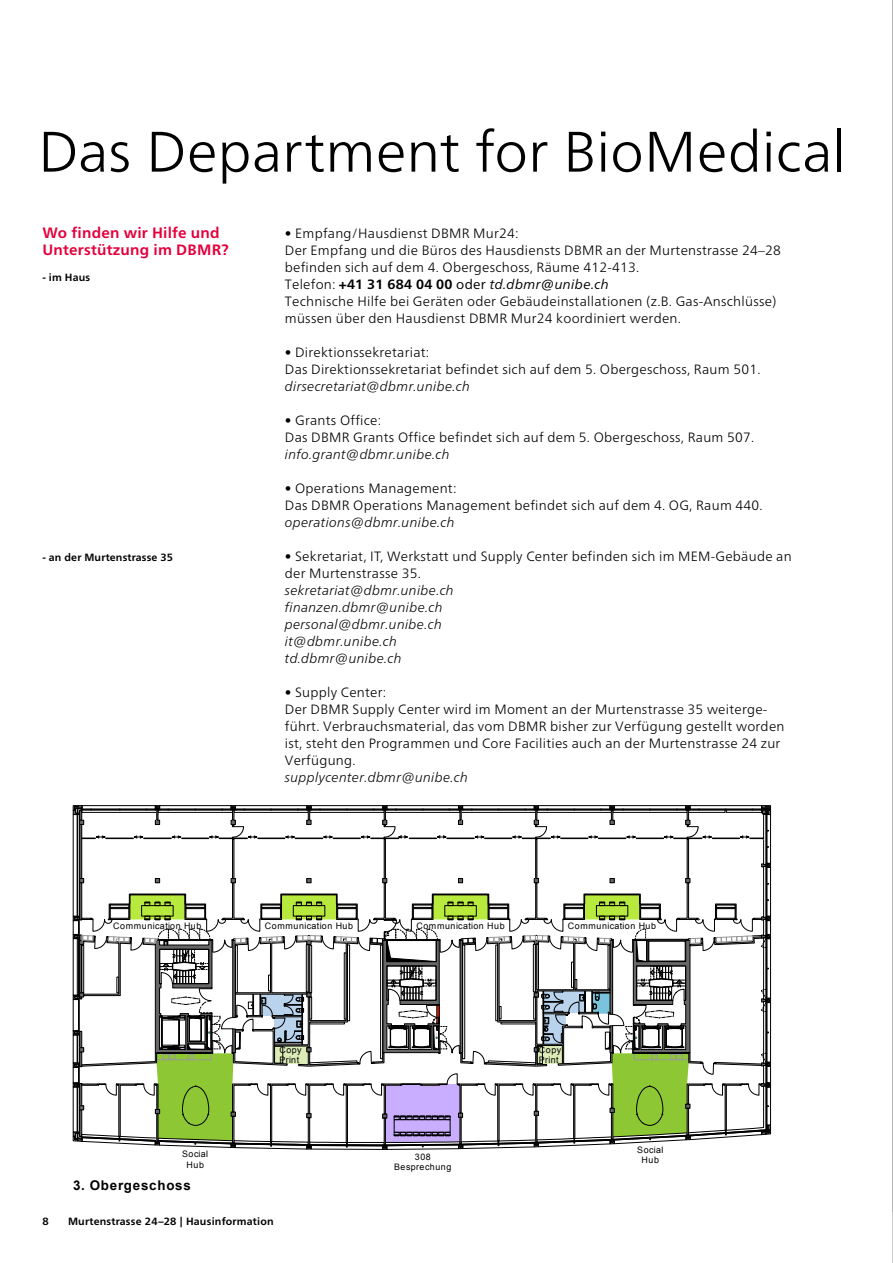
<style>
.page{position:relative;width:893px;height:1263px;background:#fff}
.page>*{position:absolute;margin:0;border:0;box-sizing:border-box;transform-origin:0 0}
.t1{font:300 57px "Frutiger Neue LT Pro";color:#000}
.t2{font:700 15px/17px "Frutiger Neue LT Pro";letter-spacing:.015em;color:#e4003c}
.t3{font:300 13.5px/17px "Frutiger Neue LT Pro";letter-spacing:.02em;color:#000}
.t4{font:italic 300 13.5px/17px "Frutiger Neue LT Pro";letter-spacing:.02em;color:#000}
.t5{font:700 13.35px "Arial";letter-spacing:.055em;color:#000}
.t6{font:700 10.5px "Frutiger Neue LT Pro";letter-spacing:.02em;color:#000}
.t7{font:8.85px/10.2px "Arial";letter-spacing:.055em;color:#000;text-align:center}
.s1{font-weight:700}
.s2{font-weight:400}
.s3{font-weight:400;font-style:italic}
</style>
<div class="page">
<hr style="left:892px;top:0;width:1px;height:1263px;background:#9d9d9c">
<svg style="left:73px;top:805px;width:698px;height:344px"></svg>
<hr style="left:634px;top:1053px;width:55px;height:1px;background:#b9b9b9">
<div style="left:634px;top:1052px;width:55px;height:1px;border:1px solid #000"></div>
<hr style="left:157px;top:1053px;width:54px;height:1px;background:#b9b9b9">
<div style="left:156px;top:1052px;width:55px;height:1px;border:1px solid #000"></div>
<h1 class="t1" style="left:38px;top:117px;width:810px">Das Department for BioMedical</h1>
<p class="t2" style="left:43px;top:224px;width:188px">Wo finden wir Hilfe und<br>Unterstützung im DBMR?</p>
<p class="t6" style="left:43px;top:271px;width:49px">- im Haus</p>
<p class="t6" style="left:43px;top:551px;width:132px">- an der Murtenstrasse 35</p>
<p class="t3" style="left:285px;top:225px;width:497px">• Empfang/Hausdienst DBMR Mur24:<br>Der Empfang und die Büros des Hausdiensts DBMR an der Murtenstrasse 24–28 befinden sich auf dem 4. Obergeschoss, Räume 412-413.<br>Telefon: <span class="s1">+41 31 684 04 00</span> <span class="s2">oder</span> <span class="s3">td.dbmr@unibe.ch<br></span>Technische Hilfe bei Geräten oder Gebäudeinstallationen (z.B. Gas-Anschlüsse) müssen über den Hausdienst DBMR Mur24 koordiniert werden.</p>
<p class="t3" style="left:285px;top:344px;width:477px">• Direktionssekretariat:<br>Das Direktionssekretariat befindet sich auf dem 5. Obergeschoss, Raum 501.</p>
<p class="t4" style="left:285px;top:378px;width:186px">dirsecretariat@dbmr.unibe.ch</p>
<p class="t3" style="left:285px;top:412px;width:471px">• Grants Office:<br>Das DBMR Grants Office befindet sich auf dem 5. Obergeschoss, Raum 507.</p>
<p class="t4" style="left:285px;top:446px;width:166px">info.grant@dbmr.unibe.ch</p>
<p class="t3" style="left:285px;top:480px;width:479px">• Operations Management:<br>Das DBMR Operations Management befindet sich auf dem 4. OG, Raum 440.</p>
<p class="t4" style="left:285px;top:514px;width:171px">operations@dbmr.unibe.ch</p>
<p class="t3" style="left:285px;top:547px;width:508px">• Sekretariat, IT, Werkstatt und Supply Center befinden sich im MEM-Gebäude an der Murtenstrasse 35.</p>
<p class="t4" style="left:285px;top:582px;width:170px">sekretariat@dbmr.unibe.ch finanzen.dbmr@unibe.ch personal@dbmr.unibe.ch it@dbmr.unibe.ch td.dbmr@unibe.ch</p>
<p class="t3" style="left:285px;top:684px;width:501px">• Supply Center:<br>Der DBMR Supply Center wird im Moment an der Murtenstrasse 35 weiterge&shy;führt. Verbrauchsmaterial, das vom DBMR bisher zur Verfügung gestellt worden ist, steht den Programmen und Core Facilities auch an der Murtenstrasse 24 zur Verfügung.</p>
<p class="t4" style="left:285px;top:769px;width:185px">supplycenter.dbmr@unibe.ch</p>
<p class="t7" style="left:113px;top:921px;width:90px">Communication Hub</p>
<p class="t7" style="left:265px;top:921px;width:90px">Communication Hub</p>
<p class="t7" style="left:416px;top:921px;width:90px">Communication Hub</p>
<p class="t7" style="left:568px;top:921px;width:90px">Communication Hub</p>
<p class="t7" style="left:279px;top:1045px;width:24px;text-align:left">Copy<br>Print</p>
<p class="t7" style="left:539px;top:1045px;width:24px;text-align:left">Copy<br>Print</p>
<p class="t7" style="left:182px;top:1149px;width:28px">Social<br>Hub</p>
<p class="t7" style="left:637px;top:1145px;width:28px">Social<br>Hub</p>
<p class="t7" style="left:394px;top:1152px;width:59px">308<br>Besprechung</p>
<p class="t5" style="left:73px;top:1177px;width:119px">3. Obergeschoss</p>
<p class="t6" style="left:43px;top:1215px;width:8px">8</p>
<p class="t6" style="left:68px;top:1215px;width:207px">Murtenstrasse 24–28 | Hausinformation</p>
</div>
